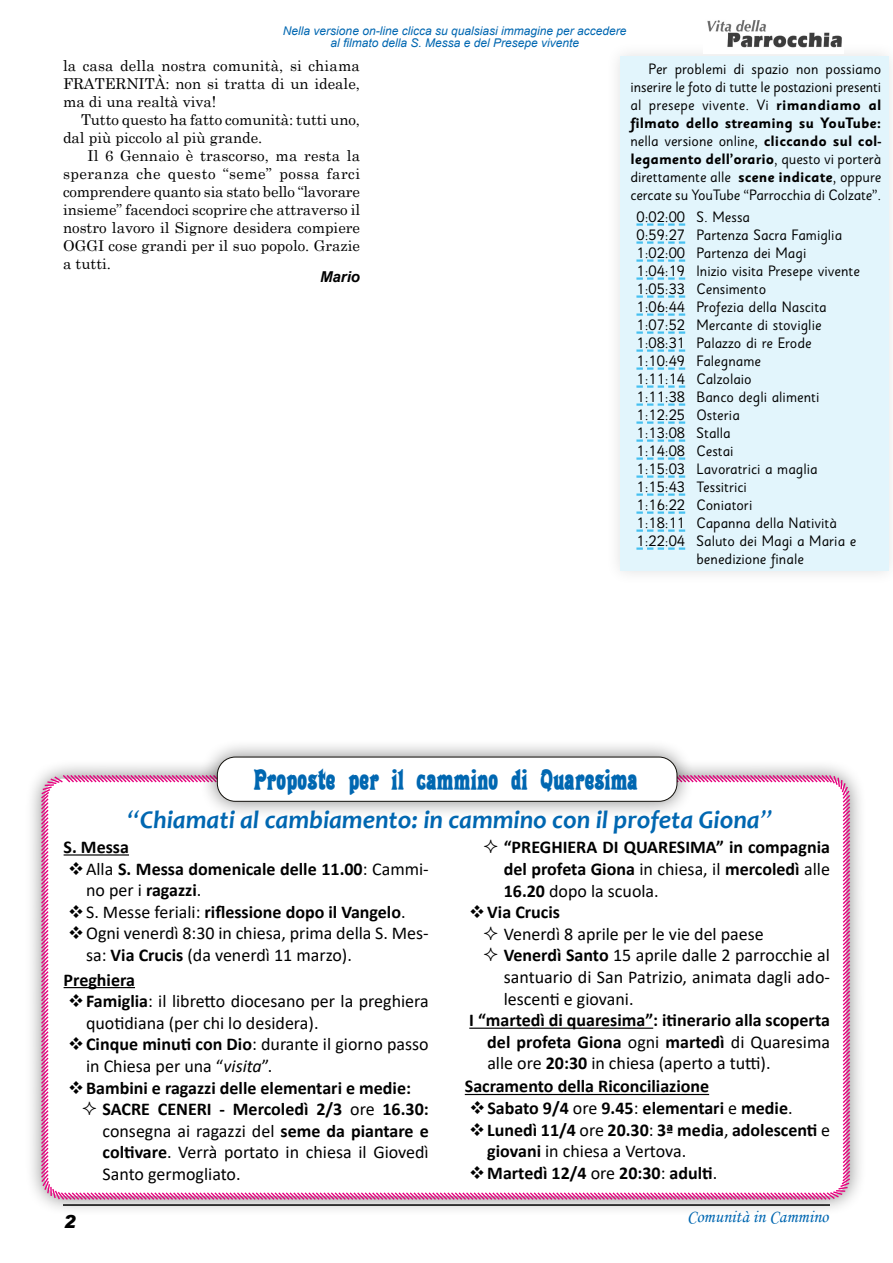
<style>
.page{position:relative;width:893px;height:1263px;background:#fff}
.page>*{position:absolute;margin:0;border:0;box-sizing:border-box;transform-origin:0 0}
.t1{font:italic 700 25.5px "Candara";color:#0067b1}
.t2{font:24px "Alibi";letter-spacing:.035em;color:#0067b1}
.t3{font:700 18px/21.6px "Calibri";color:#000}
.t4{font:18px/21.6px "Calibri";color:#000}
.t5{font:18px "Monotype Corsiva";color:#0067b1}
.t6{font:italic 900 18px "Arial";color:#000}
.t7{font:15px/18px "Sassoon Sans Std";color:#000;text-align:justify}
.t8{font:15px/18px "Century Schoolbook";color:#000;text-align:justify}
.t9{font:italic 700 15px "Arial";color:#000}
.t10{font:italic 12px/12px "Arial";color:#0067b1;text-align:center}
.s1{font-weight:700}
.s2{font-weight:400}
.s3{font-style:italic}
</style>
<div class="page">
<div style="left:605px;top:41px;width:288px;height:545px;background:#fafafa"></div>
<div style="left:620px;top:56px;width:269px;height:515px;background:#e2f5fc"></div>
<img style="left:707px;top:20px;width:135px;height:28px">
<div style="left:24px;top:757px;width:843px;height:460px;background:#000;opacity:.5"></div>
<svg style="left:40px;top:773px;width:812px;height:428px"></svg>
<div style="left:199px;top:738px;width:496px;height:82px;background:#000;opacity:.5"></div>
<div style="left:217px;top:757px;width:460px;height:44px;background:#fff;border-radius:18px"></div>
<div style="left:217px;top:757px;width:460px;height:45px;border:1px solid #12100b;border-radius:18px"></div>
<hr style="left:64px;top:854px;width:65px;height:1px;background:#000">
<hr style="left:64px;top:987px;width:71px;height:1px;background:#000">
<hr style="left:469px;top:1027px;width:184px;height:2px;background:#000">
<hr style="left:465px;top:1094px;width:244px;height:1px;background:#000">
<svg style="left:636px;top:223px;width:49px;height:3px"></svg>
<svg style="left:636px;top:241px;width:49px;height:3px"></svg>
<svg style="left:636px;top:259px;width:49px;height:3px"></svg>
<svg style="left:636px;top:277px;width:49px;height:3px"></svg>
<svg style="left:636px;top:295px;width:49px;height:3px"></svg>
<svg style="left:636px;top:313px;width:49px;height:3px"></svg>
<svg style="left:636px;top:331px;width:49px;height:3px"></svg>
<svg style="left:636px;top:349px;width:49px;height:3px"></svg>
<svg style="left:636px;top:367px;width:49px;height:3px"></svg>
<svg style="left:636px;top:385px;width:49px;height:3px"></svg>
<svg style="left:636px;top:403px;width:49px;height:3px"></svg>
<svg style="left:636px;top:421px;width:49px;height:3px"></svg>
<svg style="left:636px;top:439px;width:49px;height:3px"></svg>
<svg style="left:636px;top:457px;width:49px;height:3px"></svg>
<svg style="left:636px;top:475px;width:49px;height:3px"></svg>
<svg style="left:636px;top:493px;width:49px;height:3px"></svg>
<svg style="left:636px;top:511px;width:49px;height:3px"></svg>
<svg style="left:636px;top:529px;width:49px;height:3px"></svg>
<svg style="left:636px;top:547px;width:49px;height:3px"></svg>
<svg style="left:83px;top:1102px;width:13px;height:13px"></svg>
<svg style="left:484px;top:840px;width:13px;height:13px"></svg>
<svg style="left:484px;top:926px;width:13px;height:14px"></svg>
<svg style="left:484px;top:948px;width:13px;height:13px"></svg>
<p class="t10" style="left:283px;top:25px;width:345px">Nella versione on-line clicca su qualsiasi immagine per accedere al filmato della S. Messa e del Presepe vivente</p>
<p class="t8" style="left:63px;top:55px;width:299px">la casa della nostra comunità, si chiama FRATERNITÀ: non si tratta di un ideale, ma di una realtà viva!</p>
<p class="t8" style="left:63px;top:109px;width:298px;text-indent:18px">Tutto questo ha fatto comunità: tutti uno, dal più piccolo al più grande.</p>
<p class="t8" style="left:63px;top:145px;width:299px;text-indent:24px">Il 6 Gennaio è trascorso, ma resta la speranza che questo “seme” possa farci comprendere quanto sia stato bello “lavorare insieme” facendoci scoprire che attraverso il nostro lavoro il Signore desidera compiere OGGI cose grandi per il suo popolo. Grazie a tutti.</p>
<p class="t9" style="left:320px;top:267px;width:42px">Mario</p>
<p class="t7" style="left:630px;top:60px;width:253px;text-indent:18px">Per problemi di spazio non possiamo inserire le foto di tutte le postazioni presenti al presepe vivente. Vi <span class="s1">rimandiamo al filmato dello streaming su YouTube: </span>nella versione online, <span class="s1">cliccando sul col&shy;legamento dell’orario</span>, questo vi porterà direttamente alle <span class="s1">scene indicate</span>, oppure cercate su YouTube “Parrocchia di Colzate”.</p>
<p class="t7" style="left:636px;top:208px;width:115px">0:02:00 S. Messa</p>
<p class="t7" style="left:636px;top:226px;width:207px">0:59:27 Partenza Sacra Famiglia</p>
<p class="t7" style="left:636px;top:244px;width:171px">1:02:00 Partenza dei Magi</p>
<p class="t7" style="left:636px;top:262px;width:225px">1:04:19 Inizio visita Presepe vivente</p>
<p class="t7" style="left:636px;top:280px;width:131px">1:05:33 Censimento</p>
<p class="t7" style="left:636px;top:298px;width:192px">1:06:44 Profezia della Nascita</p>
<p class="t7" style="left:636px;top:316px;width:187px">1:07:52 Mercante di stoviglie</p>
<p class="t7" style="left:636px;top:334px;width:177px">1:08:31 Palazzo di re Erode</p>
<p class="t7" style="left:636px;top:352px;width:126px">1:10:49 Falegname</p>
<p class="t7" style="left:636px;top:370px;width:117px">1:11:14 Calzolaio</p>
<p class="t7" style="left:636px;top:388px;width:184px">1:11:38 Banco degli alimenti</p>
<p class="t7" style="left:636px;top:406px;width:105px">1:12:25 Osteria</p>
<p class="t7" style="left:636px;top:424px;width:96px">1:13:08 Stalla</p>
<p class="t7" style="left:636px;top:442px;width:99px">1:14:08 Cestai</p>
<p class="t7" style="left:636px;top:460px;width:183px">1:15:03 Lavoratrici a maglia</p>
<p class="t7" style="left:636px;top:478px;width:112px">1:15:43 Tessitrici</p>
<p class="t7" style="left:636px;top:496px;width:117px">1:16:22 Coniatori</p>
<p class="t7" style="left:636px;top:514px;width:202px">1:18:11 Capanna della Natività</p>
<p class="t7" style="left:636px;top:532px;width:221px">1:22:04 Saluto dei Magi a Maria e</p>
<p class="t7" style="left:696px;top:550px;width:109px">benedizione finale</p>
<h2 class="t2" style="left:255px;top:763px;width:385px">Proposte per il cammino di Quaresima</h2>
<h1 class="t1" style="left:127px;top:804px;width:647px"><span class="s2">“</span>Chiamati al cambiamento: in cammino con il profeta Giona<span class="s2">”</span></h1>
<p class="t3" style="left:64px;top:836px;width:67px">S. Messa</p>
<p class="t3" style="left:86px;top:857px;width:344px;text-indent:-18px">❖<span class="s2">Alla</span> S. Messa domenicale delle 11.00<span class="s2">: Cammi&shy;no per i</span> ragazzi<span class="s2">.</span></p>
<p class="t3" style="left:68px;top:901px;width:339px">❖<span class="s2">S. Messe feriali:</span> riflessione dopo il Vangelo<span class="s2">.</span></p>
<p class="t4" style="left:86px;top:922px;width:344px;text-indent:-18px">❖Ogni venerdì 8:30 in chiesa, prima della S. Mes&shy;sa: <span class="s1">Via Crucis</span> (da venerdì 11 marzo).</p>
<p class="t3" style="left:64px;top:968px;width:73px">Preghiera</p>
<p class="t4" style="left:86px;top:990px;width:344px;text-indent:-18px">❖<span class="s1">Famiglia</span>: il libretto diocesano per la preghiera quotidiana (per chi lo desidera).</p>
<p class="t4" style="left:86px;top:1033px;width:344px;text-indent:-18px">❖<span class="s1">Cinque minuti con Dio</span>: durante il giorno passo in Chiesa per una “<span class="s3">visita</span>”.</p>
<p class="t3" style="left:103px;top:1076px;width:328px;text-indent:-34px">❖Bambini e ragazzi delle elementari e medie:<br>SACRE CENERI - Mercoledì 2/3 <span class="s2">ore</span> 16.30: <span class="s2">consegna ai ragazzi del</span> seme da piantare e coltivare<span class="s2">. Verrà portato in chiesa il Giovedì Santo germogliato.</span></p>
<p class="t3" style="left:504px;top:836px;width:328px;text-align:justify">“PREGHIERA DI QUARESIMA” in compagnia del profeta Giona <span class="s2">in chiesa, il</span> mercoledì <span class="s2">alle </span>16.20 <span class="s2">dopo la scuola.</span></p>
<p class="t4" style="left:504px;top:901px;width:328px;text-indent:-35px">❖<span class="s1">Via Crucis<br></span>Venerdì 8 aprile per le vie del paese<br><span class="s1">Venerdì Santo</span> 15 aprile dalle 2 parrocchie al santuario di San Patrizio, animata dagli ado&shy;lescenti e giovani.</p>
<p class="t3" style="left:469px;top:1009px;width:362px">I “martedì di quaresima”: itinerario alla scoperta</p>
<p class="t3" style="left:487px;top:1031px;width:344px">del profeta Giona <span class="s2">ogni</span> martedì <span class="s2">di Quaresima</span></p>
<p class="t4" style="left:487px;top:1052px;width:285px">alle ore <span class="s1">20:30</span> in chiesa (aperto a tutti).</p>
<p class="t3" style="left:465px;top:1075px;width:246px">Sacramento della Riconciliazione</p>
<p class="t3" style="left:469px;top:1097px;width:325px">❖Sabato 9/4 <span class="s2">ore</span> 9.45<span class="s2">:</span> elementari <span class="s2">e</span> medie<span class="s2">.</span></p>
<p class="t3" style="left:487px;top:1119px;width:344px;text-indent:-18px">❖Lunedì 11/4 <span class="s2">ore</span> 20.30<span class="s2">:</span> 3ª media<span class="s2">,</span> adolescenti <span class="s2">e </span>giovani <span class="s2">in chiesa a Vertova.</span></p>
<p class="t3" style="left:469px;top:1162px;width:250px">❖Martedì 12/4 <span class="s2">ore</span> 20:30<span class="s2">:</span> adulti<span class="s2">.</span></p>
<p class="t6" style="left:64px;top:1210px;width:14px">2</p>
<p class="t5" style="left:687px;top:1206px;width:143px">Comunità in Cammino</p>
</div>
